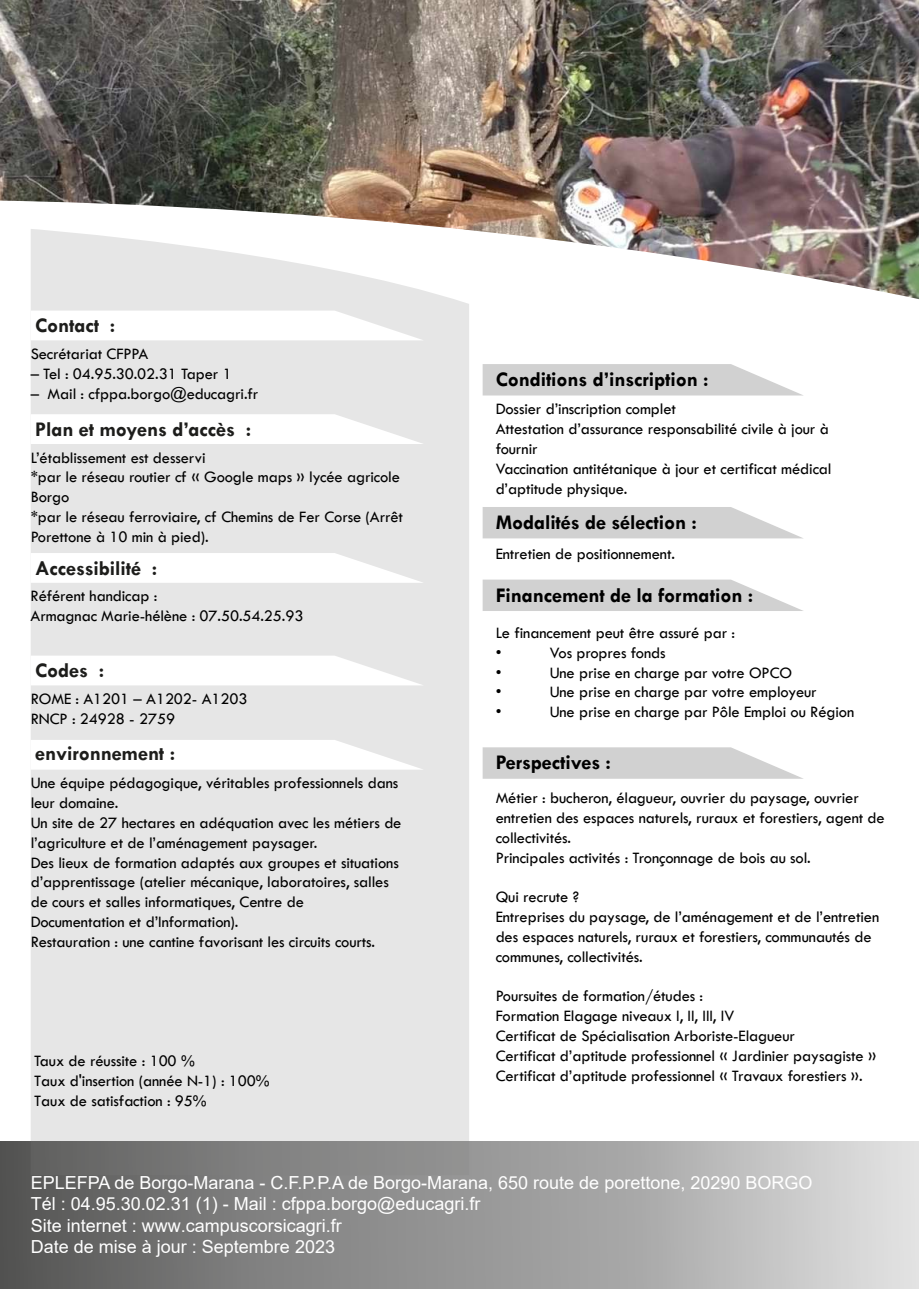
<style>
.page{position:relative;width:919px;height:1289px;background:#fff}
.page>*{position:absolute;margin:0;border:0;box-sizing:border-box;transform-origin:0 0}
.t1{font:700 21px "Tw Cen";letter-spacing:-.01em;color:#000}
.t2{font:700 21px "Tw Cen";letter-spacing:-.01em;color:#1d1d1b}
.t3{font:18px/21.6px "Arial";color:#fff}
.t4{font:16.5px/19.8px "Tw Cen";letter-spacing:-.01em;color:#000}
.t5{font:16.5px/19.8px "Tw Cen";letter-spacing:-.01em;color:#000}
.s1{font-style:inherit}
</style>
<div class="page">
<div style="left:0;top:1141px;width:918px;height:147px;background:linear-gradient(to right,#565655,#dadada)"></div>
<div style="left:31px;top:299px;width:438px;height:876px;background:#e6e6e6"></div>
<svg style="left:482px;top:364px;width:320px;height:31px;background:#d6d6d6"></svg>
<svg style="left:482px;top:507px;width:320px;height:31px;background:#d6d6d6"></svg>
<svg style="left:482px;top:579px;width:321px;height:32px;background:#d6d6d6"></svg>
<svg style="left:482px;top:747px;width:320px;height:31px;background:#d6d6d6"></svg>
<svg style="left:31px;top:310px;width:393px;height:30px"></svg>
<svg style="left:31px;top:414px;width:393px;height:30px"></svg>
<svg style="left:31px;top:553px;width:393px;height:30px"></svg>
<svg style="left:31px;top:655px;width:393px;height:30px"></svg>
<svg style="left:31px;top:740px;width:393px;height:29px"></svg>
<img style="left:0;top:0;width:918px;height:299px">
<p class="t2" style="left:35px;top:313px;width:82px">Contact :</p>
<p class="t4" style="left:31px;top:344px;width:119px">Secrétariat CFPPA</p>
<p class="t4" style="left:31px;top:363px;width:203px">– Tel : 04.95.30.02.31 Taper 1</p>
<p class="t4" style="left:31px;top:383px;width:229px">– Mail : cfppa.borgo@educagri.fr</p>
<p class="t2" style="left:35px;top:417px;width:217px">Plan et moyens d’accès :</p>
<p class="t4" style="left:31px;top:447px;width:374px">L’établissement est desservi<br>*par le réseau routier cf « Google maps » lycée agricole Borgo<br>*par le réseau ferroviaire, cf Chemins de Fer Corse (Arrêt Porettone à 10 min à pied).</p>
<p class="t2" style="left:35px;top:555px;width:124px">Accessibilité :</p>
<p class="t4" style="left:31px;top:586px;width:274px">Référent handicap :<br>Armagnac Marie-hélène : 07.50.54.25.93</p>
<p class="t2" style="left:35px;top:658px;width:71px">Codes :</p>
<p class="t4" style="left:31px;top:689px;width:218px">ROME : A1201 – A1202- A1203<br>RNCP : 24928 - 2759</p>
<p class="t2" style="left:35px;top:741px;width:141px">environnement :</p>
<p class="t4" style="left:31px;top:773px;width:372px">Une équipe pédagogique, véritables professionnels dans leur domaine.<br>Un site de 27 hectares en adéquation avec les métiers de l’agriculture et de l’aménagement paysager.<br>Des lieux de formation adaptés aux groupes et situations d’apprentissage (atelier mécanique, laboratoires, salles de cours et salles informatiques, Centre de Documentation et d’Information).<br>Restauration : une cantine favorisant les circuits courts.</p>
<p class="t5" style="left:34px;top:1051px;width:237px">Taux de réussite : 100 %<br>Taux d'insertion (année N-1) : 100%<br>Taux de satisfaction : <span class="s1">95</span>%</p>
<p class="t1" style="left:495px;top:367px;width:214px">Conditions d’inscription :</p>
<p class="t4" style="left:495px;top:399px;width:337px">Dossier d’inscription complet<br>Attestation d’assurance responsabilité civile à jour à fournir<br>Vaccination antitétanique à jour et certificat médical d’aptitude physique.</p>
<p class="t1" style="left:495px;top:510px;width:203px">Modalités de sélection :</p>
<p class="t4" style="left:495px;top:544px;width:181px">Entretien de positionnement.</p>
<p class="t1" style="left:495px;top:582px;width:259px">Financement de la formation :</p>
<p class="t4" style="left:495px;top:622px;width:241px">Le financement peut être assuré par : •</p>
<p class="t4" style="left:549px;top:642px;width:117px">Vos propres fonds</p>
<p class="t4" style="left:495px;top:662px;width:7px">•</p>
<p class="t4" style="left:549px;top:662px;width:244px">Une prise en charge par votre OPCO</p>
<p class="t4" style="left:495px;top:682px;width:7px">•</p>
<p class="t4" style="left:549px;top:682px;width:268px">Une prise en charge par votre employeur</p>
<p class="t4" style="left:495px;top:702px;width:7px">•</p>
<p class="t4" style="left:549px;top:702px;width:306px">Une prise en charge par Pôle Emploi ou Région</p>
<p class="t1" style="left:495px;top:750px;width:117px">Perspectives :</p>
<p class="t4" style="left:495px;top:788px;width:390px">Métier : bucheron, élagueur, ouvrier du paysage, ouvrier entretien des espaces naturels, ruraux et forestiers, agent de collectivités.<br>Principales activités : Tronçonnage de bois au sol.</p>
<p class="t4" style="left:495px;top:887px;width:385px">Qui recrute ?<br>Entreprises du paysage, de l’aménagement et de l’entretien des espaces naturels, ruraux et forestiers, communautés de communes, collectivités.</p>
<p class="t4" style="left:495px;top:986px;width:382px">Poursuites de formation/études :<br>Formation Elagage niveaux I, II, III, IV<br>Certificat de Spécialisation Arboriste-Elagueur<br>Certificat d’aptitude professionnel « Jardinier paysagiste » Certificat d’aptitude professionnel « Travaux forestiers ».</p>
<p class="t3" style="left:31px;top:1171px;width:783px">EPLEFPA de Borgo-Marana - C.F.P.P.A de Borgo-Marana, 650 route de porettone, 20290 BORGO Tél : 04.95.30.02.31 (1) - Mail : cfppa.borgo@educagri.fr<br>Site internet : www.campuscorsicagri.fr<br>Date de mise à jour : Septembre 2023</p>
</div>
